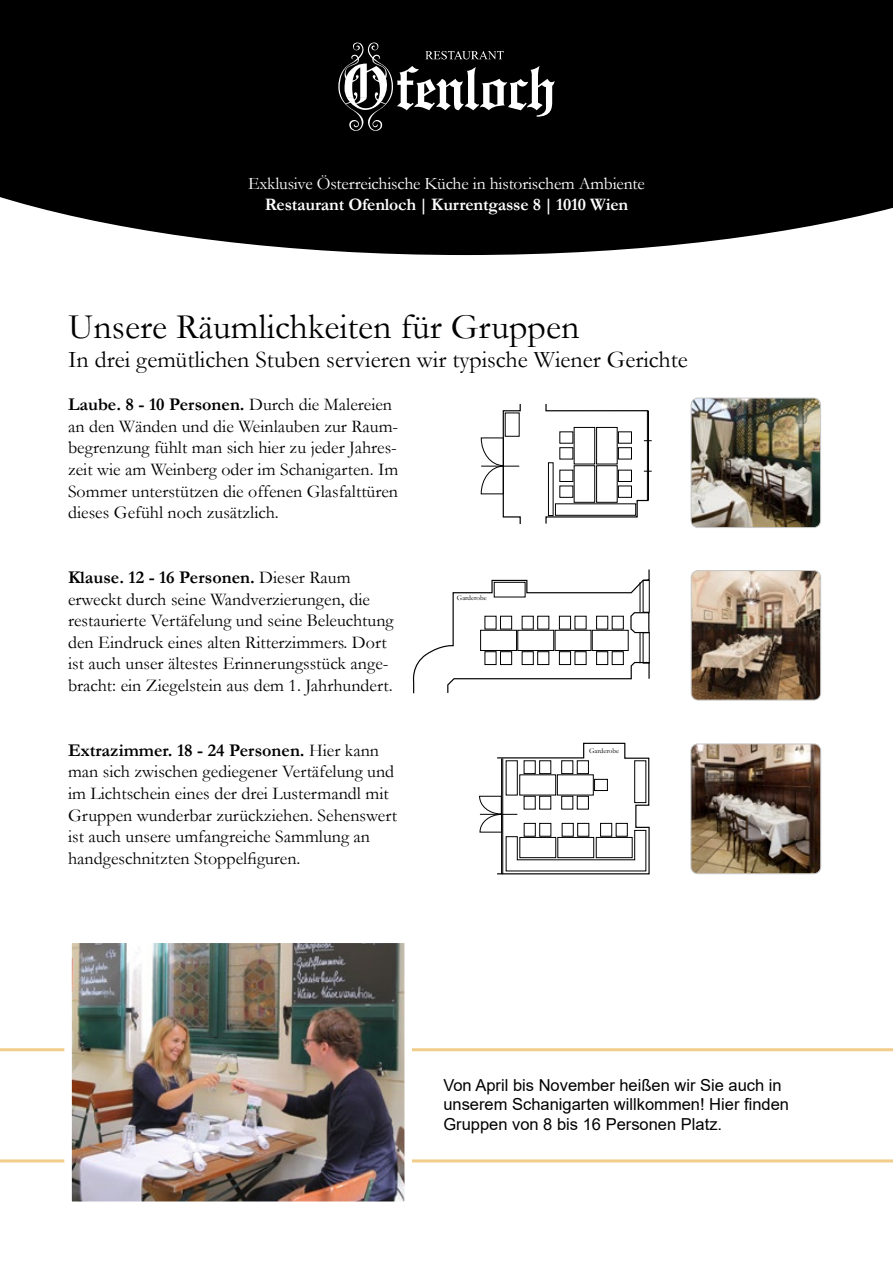
<style>
.page{position:relative;width:893px;height:1263px;background:#fff}
.page>*{position:absolute;margin:0;border:0;box-sizing:border-box;transform-origin:0 0}
.t1{font:36px "Garamond";color:#000}
.t2{font:24px "Garamond";color:#000}
.t3{font:18px/21.6px "Garamond";color:#000}
.t4{font:17.7px "Garamond";letter-spacing:-.01em;color:#fff}
.t5{font:700 17.7px "Garamond";letter-spacing:-.01em;color:#fff}
.t6{font:16.5px/19.5px "Arial";color:#000}
.t7{font:7.05px "Garamond";color:#000}
.s1{font-weight:700}
</style>
<div class="page">
<svg style="left:0;top:0;width:893px;height:256px;background:#131313"></svg>
<svg style="left:338px;top:43px;width:217px;height:88px"></svg>
<svg style="left:0;top:1048px;width:893px;height:114px"></svg>
<img style="left:73px;top:944px;width:330px;height:256px">
<div style="left:64px;top:935px;width:348px;height:274px;border:8px solid #fff"></div>
<img style="left:691px;top:398px;width:130px;height:129px">
<div style="left:691px;top:398px;width:130px;height:130px;border:1px solid #c6c6c6;border-radius:7px"></div>
<img style="left:691px;top:571px;width:130px;height:129px">
<div style="left:691px;top:570px;width:130px;height:130px;border:1px solid #c6c6c6;border-radius:7px"></div>
<img style="left:691px;top:744px;width:130px;height:130px">
<div style="left:691px;top:744px;width:130px;height:130px;border:1px solid #c6c6c6;border-radius:7px"></div>
<svg style="left:479px;top:742px;width:171px;height:133px"></svg>
<hr style="left:480px;top:814px;width:37px;height:1px;background:#000">
<svg style="left:412px;top:569px;width:238px;height:125px"></svg>
<hr style="left:640px;top:582px;width:1px;height:30px;background:#000">
<hr style="left:640px;top:633px;width:1px;height:30px;background:#000">
<div style="left:618px;top:432px;width:14px;height:11px;background:#fff;border:1px solid #000"></div>
<div style="left:618px;top:470px;width:14px;height:12px;background:#fff;border:1px solid #000"></div>
<div style="left:560px;top:470px;width:13px;height:12px;background:#fff;border:1px solid #000"></div>
<div style="left:618px;top:448px;width:14px;height:11px;background:#fff;border:1px solid #000"></div>
<div style="left:618px;top:486px;width:14px;height:11px;background:#fff;border:1px solid #000"></div>
<div style="left:574px;top:427px;width:21px;height:37px;background:#fff;border:1px solid #000"></div>
<div style="left:596px;top:427px;width:21px;height:37px;background:#fff;border:1px solid #000"></div>
<div style="left:574px;top:466px;width:21px;height:36px;background:#fff;border:1px solid #000"></div>
<svg style="left:548px;top:463px;width:5px;height:36px"></svg>
<div style="left:596px;top:466px;width:21px;height:36px;background:#fff;border:1px solid #000"></div>
<svg style="left:481px;top:403px;width:40px;height:122px"></svg>
<hr style="left:481px;top:466px;width:38px;height:1px;background:#000">
<svg style="left:545px;top:404px;width:104px;height:8px"></svg>
<hr style="left:648px;top:411px;width:1px;height:89px;background:#000">
<hr style="left:647px;top:411px;width:1px;height:89px;background:#000">
<svg style="left:545px;top:499px;width:104px;height:25px"></svg>
<p class="t4" style="left:248px;top:171px;width:398px">Exklusive Österreichische Küche in historischem Ambiente</p>
<p class="t5" style="left:265px;top:192px;width:365px">Restaurant Ofenloch | Kurrentgasse 8 | 1010 Wien</p>
<h1 class="t1" style="left:68px;top:303px;width:513px">Unsere Räumlichkeiten für Gruppen</h1>
<h2 class="t2" style="left:68px;top:343px;width:621px">In drei gemütlichen Stuben servieren wir typische Wiener Gerichte</h2>
<p class="t3" style="left:68px;top:393px;width:332px"><span class="s1">Laube. 8 - 10 Personen.</span> Durch die Malereien an den Wänden und die Weinlauben zur Raum&shy;begrenzung fühlt man sich hier zu jeder Jahres&shy;zeit wie am Weinberg oder im Schanigarten. Im Sommer unterstützen die offenen Glasfalttüren dieses Gefühl noch zusätzlich.</p>
<p class="t3" style="left:68px;top:566px;width:327px"><span class="s1">Klause. 12 - 16 Personen.</span> Dieser Raum erweckt durch seine Wandverzierungen, die restaurierte Vertäfelung und seine Beleuchtung den Eindruck eines alten Ritterzimmers. Dort ist auch unser ältestes Erinnerungsstück ange&shy;bracht: ein Ziegelstein aus dem 1. Jahrhundert.</p>
<p class="t3" style="left:68px;top:739px;width:330px"><span class="s1">Extrazimmer. 18 - 24 Personen.</span> Hier kann man sich zwischen gediegener Vertäfelung und im Lichtschein eines der drei Lustermandl mit Gruppen wunderbar zurückziehen. Sehenswert ist auch unsere umfangreiche Sammlung an handgeschnitzten Stoppelfiguren.</p>
<p class="t7" style="left:457px;top:593px;width:31px">Garderobe</p>
<p class="t7" style="left:589px;top:746px;width:31px">Garderobe</p>
<p class="t6" style="left:443px;top:1075px;width:347px">Von April bis November heißen wir Sie auch in unserem Schanigarten willkommen! Hier finden<br>Gruppen von 8 bis 16 Personen Platz.</p>
</div>
